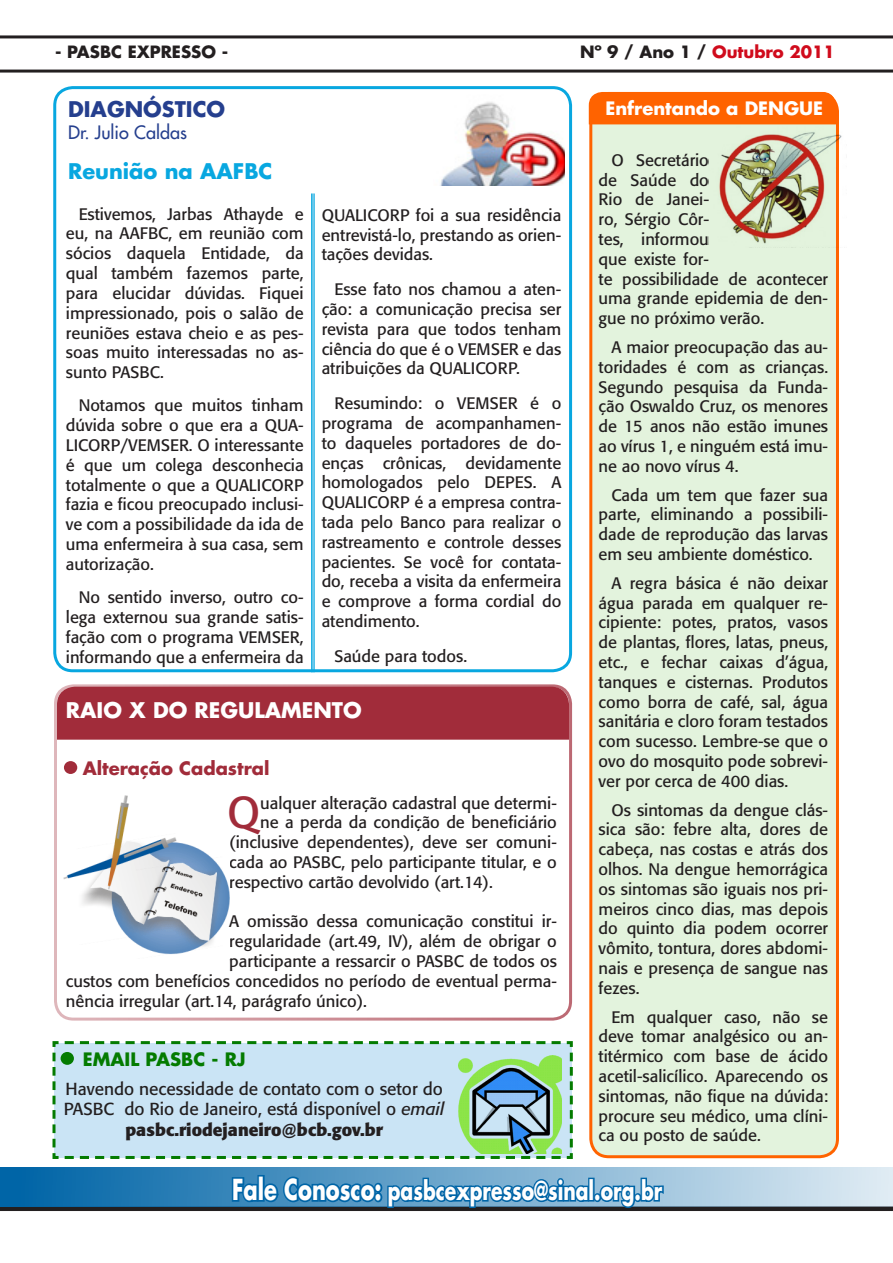
<style>
.page{position:relative;width:893px;height:1263px;background:#fff}
.page>*{position:absolute;margin:0;border:0;box-sizing:border-box;transform-origin:0 0}
.t1{font:44.25px "Formata";color:#a12c3a}
.t2{font:700 28.2px "Futura";color:#fff;scale:.75 1}
.t3{font:700 25.2px "Futura";color:#fff;scale:.75 1}
.t4{font:700 21px "Futura";color:#fff}
.t5{font:700 21px "Futura";color:#08a7e0}
.t6{font:700 21px "Futura";color:#253f8e}
.t7{font:700 18px "Futura";color:#fff}
.t8{font:700 18px "Futura";color:#a12c3a}
.t9{font:18px "Futura";color:#253f8e}
.t10{font:700 18px "Futura";color:#047b00}
.t11{font:17.25px/20.7px "Formata";color:#231f20}
.t12{font:700 17.25px "Formata";color:#231f20}
.t13{font:16.5px/19.8px "Formata";color:#231f20;text-align:justify}
.t14{font:700 16.5px "Futura";color:#d00b1c}
.t15{font:700 16.5px "Futura";color:#231f20}
.s1{color:#231f20}
.s2{font-style:italic}
</style>
<div class="page">
<svg style="left:52px;top:1041px;width:521px;height:118px;background:#c1dfe9"></svg>
<div style="left:591px;top:93px;width:246px;height:1064px;background:#e3f3dd;border-radius:18px"></div>
<div style="left:589px;top:92px;width:250px;height:1066px;border:3px solid #ff6300;border-radius:18px"></div>
<div style="left:589px;top:92px;width:247px;height:32px;background:#ff6300"></div>
<img style="left:440px;top:102px;width:125px;height:84px">
<div style="left:53px;top:86px;width:519px;height:586px;border:3px solid #08a7e0;border-radius:18px"></div>
<svg style="left:0;top:35px;width:893px;height:38px"></svg>
<div style="left:0;top:1206px;width:893px;height:5px;background:#231f20"></div>
<hr style="left:314px;top:193px;width:1px;height:479px;background:#08a7e0">
<hr style="left:312px;top:193px;width:1px;height:479px;background:#08a7e0">
<hr style="left:311px;top:193px;width:1px;height:479px;background:#08a7e0">
<div style="left:61px;top:1052px;width:13px;height:13px;background:#047b00;border-radius:50%"></div>
<div style="left:0;top:1167px;width:893px;height:39px;background:linear-gradient(to right,#0062a5,#e0ecf4)"></div>
<div style="left:588px;top:1178px;width:7px;height:23px;border:3px solid #0065a7"></div>
<div style="left:594px;top:1193px;width:7px;height:9px;border:3px solid #0065a7;border-radius:50%"></div>
<svg style="left:598px;top:1176px;width:67px;height:32px;background:#5192bd"></svg>
<svg style="left:230px;top:1175px;width:360px;height:33px;background:#327fb2"></svg>
<img style="left:719px;top:127px;width:123px;height:121px">
<div style="left:54px;top:684px;width:518px;height:336px;border:3px solid #a12c3a;border-radius:18px"></div>
<div style="left:57px;top:687px;width:512px;height:53px;background:#a12c3a"></div>
<div style="left:64px;top:761px;width:13px;height:13px;background:#a12c3a;border-radius:50%"></div>
<img style="left:64px;top:795px;width:165px;height:159px">
<img style="left:459px;top:1055px;width:102px;height:98px">
<p class="t15" style="left:55px;top:41px;width:174px">- PASBC EXPRESSO -</p>
<p class="t14" style="left:580px;top:41px;width:256px"><span class="s1">Nº 9 / Ano 1 /</span> Outubro 2011</p>
<p class="t6" style="left:68px;top:95px;width:159px">DIAGNÓSTICO</p>
<p class="t9" style="left:68px;top:121px;width:120px">Dr. Julio Caldas</p>
<p class="t5" style="left:68px;top:157px;width:206px">Reunião na AAFBC</p>
<p class="t13" style="left:66px;top:204px;width:239px;text-indent:13px">Estivemos, Jarbas Athayde e eu, na AAFBC, em reunião com sócios daquela Entidade, da qual também fazemos parte, para elucidar dúvidas. Fiquei impressionado, pois o salão de reuniões estava cheio e as pes&shy;soas muito interessadas no as&shy;sunto PASBC.</p>
<p class="t13" style="left:66px;top:396px;width:239px;text-indent:13px">Notamos que muitos tinham dúvida sobre o que era a QUA-LICORP/VEMSER. O interessante é que um colega desconhecia totalmente o que a QUALICORP fazia e ficou preocupado inclusi&shy;ve com a possibilidade da ida de uma enfermeira à sua casa, sem autorização.</p>
<p class="t13" style="left:66px;top:587px;width:239px;text-indent:13px">No sentido inverso, outro co&shy;lega externou sua grande satis&shy;fação com o programa VEMSER, informando que a enfermeira da</p>
<p class="t13" style="left:322px;top:205px;width:241px">QUALICORP foi a sua residência entrevistá-lo, prestando as orien&shy;tações devidas.</p>
<p class="t13" style="left:322px;top:279px;width:241px;text-indent:13px">Esse fato nos chamou a aten&shy;ção: a comunicação precisa ser revista para que todos tenham ciência do que é o VEMSER e das atribuições da QUALICORP.</p>
<p class="t13" style="left:322px;top:393px;width:241px;text-indent:13px">Resumindo: o VEMSER é o programa de acompanhamen&shy;to daqueles portadores de do&shy;enças crônicas, devidamente homologados pelo DEPES. A QUALICORP é a empresa contra&shy;tada pelo Banco para realizar o rastreamento e controle desses pacientes. Se você for contata&shy;do, receba a visita da enfermeira e comprove a forma cordial do atendimento.</p>
<p class="t13" style="left:334px;top:646px;width:134px">Saúde para todos.</p>
<p class="t4" style="left:66px;top:696px;width:297px">RAIO X DO REGULAMENTO</p>
<p class="t8" style="left:83px;top:757px;width:188px">Alteração Cadastral</p>
<p class="t1" style="left:227px;top:786px;width:35px">Q</p>
<p class="t13" style="left:260px;top:793px;width:298px">ualquer alteração cadastral que determi-</p>
<p class="t13" style="left:260px;top:812px;width:298px">ne a perda da condição de beneficiário</p>
<p class="t13" style="left:229px;top:832px;width:329px">(inclusive dependentes), deve ser comuni-</p>
<p class="t13" style="left:229px;top:852px;width:329px">cada ao PASBC, pelo participante titular, e o</p>
<p class="t13" style="left:229px;top:872px;width:265px">respectivo cartão devolvido (art.14).</p>
<p class="t13" style="left:229px;top:911px;width:329px">A omissão dessa comunicação constitui ir-</p>
<p class="t13" style="left:229px;top:931px;width:329px">regularidade (art.49, IV), além de obrigar o</p>
<p class="t13" style="left:229px;top:951px;width:329px">participante a ressarcir o PASBC de todos os</p>
<p class="t13" style="left:66px;top:971px;width:492px">custos com benefícios concedidos no período de eventual perma-</p>
<p class="t13" style="left:66px;top:991px;width:303px">nência irregular (art.14, parágrafo único).</p>
<p class="t10" style="left:83px;top:1047px;width:164px">EMAIL PASBC - RJ</p>
<p class="t11" style="left:64px;top:1078px;width:382px">Havendo necessidade de contato com o setor do<br>PASBC do Rio de Janeiro, está disponível o <span class="s2">email</span></p>
<p class="t12" style="left:126px;top:1119px;width:259px">pasbc.riodejaneiro@bcb.gov.br</p>
<p class="t7" style="left:605px;top:97px;width:219px">Enfrentando a DENGUE</p>
<p class="t13" style="left:599px;top:150px;width:231px;text-align:left;text-indent:13px">O Secretário<br>de Saúde do<br>Rio de Janei-<br>ro, Sérgio Côr-<br>tes, informou<br>que existe for-<br>te possibilidade de acontecer uma grande epidemia de den&shy;gue no próximo verão.</p>
<p class="t13" style="left:599px;top:337px;width:231px;text-indent:13px">A maior preocupação das au&shy;toridades é com as crianças.<br>Segundo pesquisa da Funda&shy;ção Oswaldo Cruz, os menores de 15 anos não estão imunes ao vírus 1, e ninguém está imu&shy;ne ao novo vírus 4.</p>
<p class="t13" style="left:599px;top:485px;width:231px;text-indent:13px">Cada um tem que fazer sua parte, eliminando a possibili&shy;dade de reprodução das larvas em seu ambiente doméstico.</p>
<p class="t13" style="left:599px;top:573px;width:231px;text-indent:13px">A regra básica é não deixar água parada em qualquer re&shy;cipiente: potes, pratos, vasos de plantas, flores, latas, pneus, etc., e fechar caixas d’água, tanques e cisternas. Produtos como borra de café, sal, água sanitária e cloro foram testados com sucesso. Lembre-se que o ovo do mosquito pode sobrevi&shy;ver por cerca de 400 dias.</p>
<p class="t13" style="left:599px;top:800px;width:231px;text-indent:13px">Os sintomas da dengue clás&shy;sica são: febre alta, dores de cabeça, nas costas e atrás dos olhos. Na dengue hemorrágica os sintomas são iguais nos pri&shy;meiros cinco dias, mas depois do quinto dia podem ocorrer vômito, tontura, dores abdomi&shy;nais e presença de sangue nas fezes.</p>
<p class="t13" style="left:599px;top:1007px;width:231px;text-indent:13px">Em qualquer caso, não se deve tomar analgésico ou an&shy;titérmico com base de ácido acetil-salicílico. Aparecendo os sintomas, não fique na dúvida: procure seu médico, uma clíni&shy;ca ou posto de saúde.</p>
<p class="t2" style="left:232px;top:1171px;width:201px">Fale Conosco:</p>
<p class="t3" style="left:388px;top:1174px;width:368px">pasbcexpresso@sinal.org.br</p>
</div>
